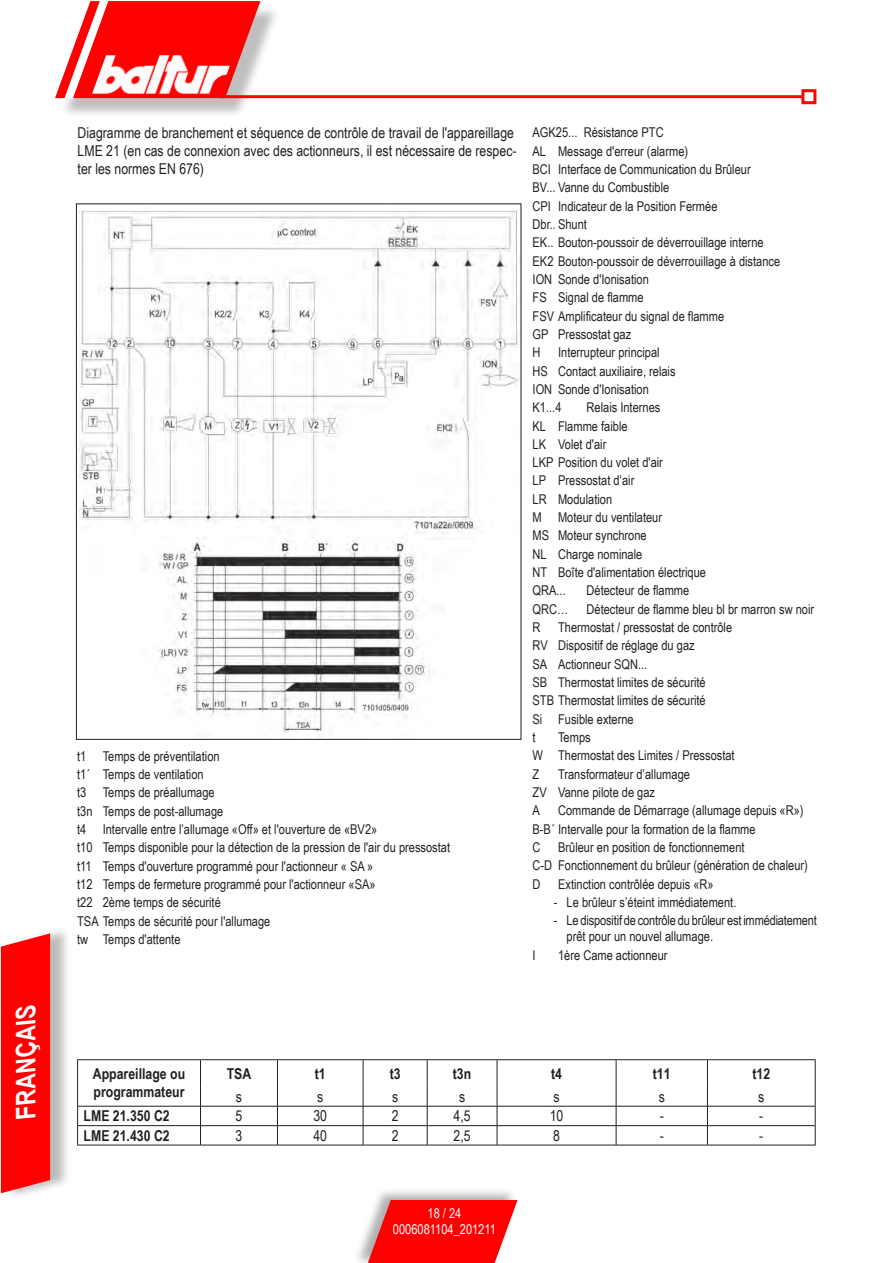
<style>
.page{position:relative;width:893px;height:1263px;background:#fff}
.page>*{position:absolute;margin:0;border:0;box-sizing:border-box;transform-origin:0 0}
.t1{font:italic 700 27px "Arial Narrow";color:#fff}
.t2{font:15px/18px "Arial Narrow";color:#231f20}
.t3{font:700 15px/18px "Arial Narrow";color:#231f20}
.t4{font:13.5px/18.3px "Arial Narrow";color:#231f20}
.t5{font:13.5px/16.5px "Arial Narrow";color:#fff;text-align:center}
</style>
<div class="page">
<div style="left:352px;top:1187px;width:164px;height:76px;background:#231f20;opacity:.35"></div>
<svg style="left:368px;top:1200px;width:150px;height:63px;background:#fb2323"></svg>
<div style="left:59px;top:5px;width:220px;height:113px;background:#231f20;opacity:.29"></div>
<hr style="left:221px;top:95px;width:582px;height:3px;background:#f00">
<div style="left:801px;top:89px;width:15px;height:15px;border:3px solid #f00"></div>
<svg style="left:55px;top:1px;width:205px;height:98px"></svg>
<img style="left:78px;top:210px;width:441px;height:523px">
<div style="left:5px;top:925px;width:66px;height:274px;background:#231f20;opacity:.3"></div>
<div style="left:1px;top:933px;width:49px;height:260px;background:#f00"></div>
<hr style="left:78px;top:1106px;width:122px;height:1px;background:#231f20">
<hr style="left:200px;top:1106px;width:77px;height:1px;background:#231f20">
<hr style="left:277px;top:1106px;width:86px;height:1px;background:#231f20">
<hr style="left:363px;top:1106px;width:64px;height:1px;background:#231f20">
<hr style="left:427px;top:1106px;width:70px;height:1px;background:#231f20">
<hr style="left:497px;top:1106px;width:119px;height:1px;background:#231f20">
<hr style="left:616px;top:1106px;width:91px;height:1px;background:#231f20">
<hr style="left:707px;top:1106px;width:108px;height:1px;background:#231f20">
<hr style="left:78px;top:1125px;width:122px;height:1px;background:#231f20">
<hr style="left:200px;top:1125px;width:77px;height:1px;background:#231f20">
<svg style="left:200px;top:1060px;width:1px;height:85px"></svg>
<hr style="left:277px;top:1125px;width:86px;height:1px;background:#231f20">
<svg style="left:277px;top:1060px;width:1px;height:85px"></svg>
<hr style="left:363px;top:1125px;width:64px;height:1px;background:#231f20">
<svg style="left:363px;top:1060px;width:1px;height:85px"></svg>
<hr style="left:427px;top:1125px;width:70px;height:1px;background:#231f20">
<svg style="left:427px;top:1060px;width:1px;height:85px"></svg>
<hr style="left:497px;top:1125px;width:119px;height:1px;background:#231f20">
<svg style="left:497px;top:1060px;width:1px;height:85px"></svg>
<hr style="left:616px;top:1125px;width:91px;height:1px;background:#231f20">
<svg style="left:616px;top:1060px;width:1px;height:85px"></svg>
<hr style="left:707px;top:1125px;width:108px;height:1px;background:#231f20">
<svg style="left:707px;top:1060px;width:1px;height:85px"></svg>
<hr style="left:77px;top:1059px;width:123px;height:1px;background:#231f20">
<hr style="left:200px;top:1059px;width:77px;height:1px;background:#231f20">
<hr style="left:277px;top:1059px;width:86px;height:1px;background:#231f20">
<hr style="left:363px;top:1059px;width:64px;height:1px;background:#231f20">
<hr style="left:427px;top:1059px;width:70px;height:1px;background:#231f20">
<hr style="left:497px;top:1059px;width:119px;height:1px;background:#231f20">
<hr style="left:616px;top:1059px;width:91px;height:1px;background:#231f20">
<hr style="left:707px;top:1059px;width:109px;height:1px;background:#231f20">
<svg style="left:77px;top:1060px;width:1px;height:85px"></svg>
<svg style="left:815px;top:1060px;width:1px;height:85px"></svg>
<hr style="left:77px;top:1145px;width:123px;height:1px;background:#231f20">
<hr style="left:200px;top:1145px;width:77px;height:1px;background:#231f20">
<hr style="left:277px;top:1145px;width:86px;height:1px;background:#231f20">
<hr style="left:363px;top:1145px;width:64px;height:1px;background:#231f20">
<hr style="left:427px;top:1145px;width:70px;height:1px;background:#231f20">
<hr style="left:497px;top:1145px;width:119px;height:1px;background:#231f20">
<hr style="left:616px;top:1145px;width:91px;height:1px;background:#231f20">
<hr style="left:707px;top:1145px;width:109px;height:1px;background:#231f20">
<h1 class="t1" style="left:5px;top:1118px;width:126px;rotate:-90deg">FRANÇAIS</h1>
<p class="t2" style="left:78px;top:123px;width:441px">Diagramme de branchement et séquence de contrôle de travail de l'appareillage<br>LME 21 (en cas de connexion avec des actionneurs, il est nécessaire de respec&shy;ter les normes EN 676)</p>
<p class="t4" style="left:533px;top:123px;width:249px">AGK25... Résistance PTC<br>AL Message d'erreur (alarme)<br>BCI Interface de Communication du Brûleur<br>BV... Vanne du Combustible<br>CPI Indicateur de la Position Fermée<br>Dbr.. Shunt<br>EK.. Bouton-poussoir de déverrouillage interne<br>EK2 Bouton-poussoir de déverrouillage à distance<br>ION Sonde d'Ionisation<br>FS Signal de flamme<br>FSV Amplificateur du signal de flamme<br>GP Pressostat gaz<br>H</p>
<p class="t4" style="left:533px;top:343px;width:145px;text-indent:26px">Interrupteur principal<br>HS Contact auxiliaire, relais<br>ION Sonde d'Ionisation<br>K1...4</p>
<p class="t4" style="left:533px;top:398px;width:175px;text-indent:54px">Relais Internes<br>KL Flamme faible<br>LK Volet d'air<br>LKP Position du volet d'air<br>LP Pressostat d’air<br>LR Modulation<br>M Moteur du ventilateur<br>MS Moteur synchrone<br>NL Charge nominale<br>NT Boîte d'alimentation électrique<br>QRA...</p>
<p class="t4" style="left:587px;top:581px;width:104px">Détecteur de flamme</p>
<p class="t4" style="left:77px;top:746px;width:374px">t1 Temps de préventilation<br>t1´ Temps de ventilation<br>t3 Temps de préallumage<br>t3n Temps de post-allumage<br>t4 Intervalle entre l’allumage «Off» et l'ouverture de «BV2»<br>t10 Temps disponible pour la détection de la pression de l'air du pressostat t11 Temps d'ouverture programmé pour l'actionneur « SA »<br>t12 Temps de fermeture programmé pour l'actionneur «SA»<br>t22 2ème temps de sécurité<br>TSA Temps de sécurité pour l'allumage<br>tw Temps d'attente</p>
<p class="t4" style="left:533px;top:599px;width:37px">QRC…</p>
<p class="t4" style="left:587px;top:599px;width:229px">Détecteur de flamme bleu bl br marron sw noir</p>
<p class="t4" style="left:533px;top:618px;width:9px">R</p>
<p class="t4" style="left:533px;top:618px;width:201px;text-indent:26px">Thermostat / pressostat de contrôle<br>RV Dispositif de réglage du gaz<br>SA Actionneur SQN...<br>SB Thermostat limites de sécurité<br>STB Thermostat limites de sécurité<br>Si Fusible externe<br>t</p>
<p class="t4" style="left:533px;top:727px;width:204px;text-indent:26px">Temps<br>W Thermostat des Limites / Pressostat<br>Z</p>
<p class="t4" style="left:533px;top:764px;width:159px;text-indent:26px">Transformateur d’allumage<br>ZV Vanne pilote de gaz<br>A</p>
<p class="t4" style="left:533px;top:801px;width:272px;text-indent:26px">Commande de Démarrage (allumage depuis «R»)<br>B-B´ Intervalle pour la formation de la flamme<br>C</p>
<p class="t4" style="left:533px;top:837px;width:277px;text-indent:26px">Brûleur en position de fonctionnement<br>C-D Fonctionnement du brûleur (génération de chaleur)<br>D</p>
<p class="t4" style="left:558px;top:874px;width:157px">Extinction contrôlée depuis «R»</p>
<p class="t4" style="left:554px;top:892px;width:184px">- Le brûleur s’éteint immédiatement.</p>
<p class="t4" style="left:567px;top:912px;width:252px;line-height:16.2px;text-indent:-13px">- Le dispositif de contrôle du brûleur est immédiatement prêt pour un nouvel allumage.</p>
<p class="t4" style="left:533px;top:945px;width:5px">I</p>
<p class="t4" style="left:558px;top:945px;width:111px">1ère Came actionneur</p>
<p class="t3" style="left:93px;top:1064px;width:94px">Appareillage ou programmateur</p>
<p class="t3" style="left:227px;top:1064px;width:26px">TS A</p>
<p class="t3" style="left:315px;top:1064px;width:12px">t1</p>
<p class="t3" style="left:390px;top:1064px;width:12px">t3</p>
<p class="t3" style="left:453px;top:1064px;width:20px">t3n</p>
<p class="t3" style="left:551px;top:1064px;width:12px">t4</p>
<p class="t3" style="left:653px;top:1064px;width:19px">t11</p>
<p class="t3" style="left:752px;top:1064px;width:19px">t12</p>
<p class="t2" style="left:236px;top:1087px;width:8px">s</p>
<p class="t2" style="left:317px;top:1087px;width:8px">s</p>
<p class="t2" style="left:392px;top:1087px;width:8px">s</p>
<p class="t2" style="left:459px;top:1087px;width:8px">s</p>
<p class="t2" style="left:553px;top:1087px;width:8px">s</p>
<p class="t2" style="left:659px;top:1087px;width:8px">s</p>
<p class="t2" style="left:758px;top:1087px;width:8px">s</p>
<p class="t3" style="left:84px;top:1106px;width:88px">LME 21.350 C2</p>
<p class="t2" style="left:236px;top:1106px;width:8px">5</p>
<p class="t2" style="left:313px;top:1106px;width:15px">30</p>
<p class="t2" style="left:392px;top:1106px;width:8px">2</p>
<p class="t2" style="left:454px;top:1106px;width:19px">4,5</p>
<p class="t2" style="left:550px;top:1106px;width:15px">10</p>
<p class="t2" style="left:660px;top:1106px;width:6px">-</p>
<p class="t2" style="left:759px;top:1106px;width:6px">-</p>
<p class="t3" style="left:84px;top:1126px;width:88px">LME 21.430 C2</p>
<p class="t2" style="left:236px;top:1126px;width:8px">3</p>
<p class="t2" style="left:313px;top:1126px;width:15px">40</p>
<p class="t2" style="left:392px;top:1126px;width:8px">2</p>
<p class="t2" style="left:454px;top:1126px;width:19px">2,5</p>
<p class="t2" style="left:553px;top:1126px;width:8px">8</p>
<p class="t2" style="left:660px;top:1126px;width:6px">-</p>
<p class="t2" style="left:759px;top:1126px;width:6px">-</p>
<p class="t5" style="left:393px;top:1204px;width:105px">18 / 24<br>0006081104_201211</p>
</div>
